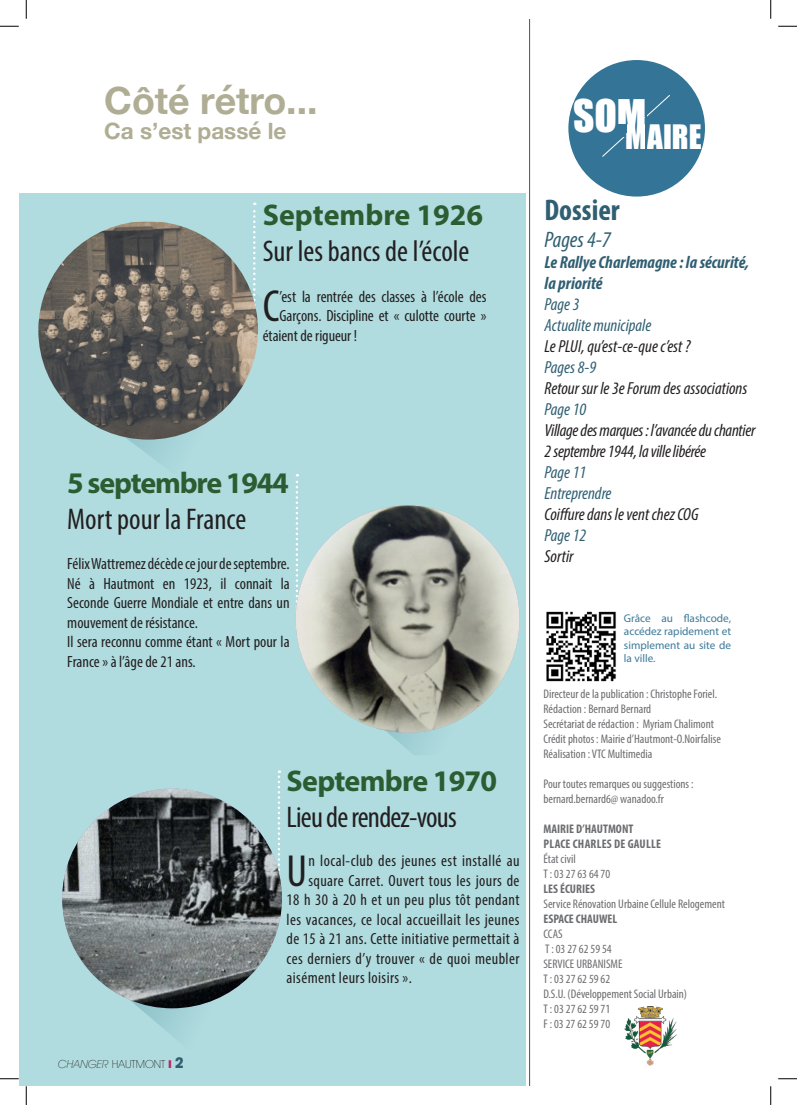
<style>
.page{position:relative;width:797px;height:1105px;background:#fff}
.page>*{position:absolute;margin:0;border:0;box-sizing:border-box;transform-origin:0 0}
.t1{font:condensed 45.12px "Myriad Pro";color:#231f20}
.t2{font:41.25px "Impact";color:#fff}
.t3{font:700 37.5px "Helvetica Neue";color:#afad94}
.t4{font:31px "Impact";color:#fff}
.t5{font:condensed 30px "Myriad Pro";color:#231f20}
.t6{font:700 30px "Myriad Pro";letter-spacing:-.025em;color:#2c5c32}
.t7{font:condensed 30px "Myriad Pro";letter-spacing:-.025em;color:#231f20}
.t8{font:700 30px "Myriad Pro";color:#2c5c32}
.t9{font:700 condensed 30px "Myriad Pro";color:#305f72}
.t10{font:700 22.5px "Helvetica Neue";color:#afad94}
.t11{font:italic condensed 22.5px "Myriad Pro";color:#305f72}
.t12{font:italic condensed 17.5px "Myriad Pro";letter-spacing:-.015em;color:#231f20}
.t13{font:italic condensed 17.5px "Myriad Pro";color:#305f72}
.t14{font:italic 700 condensed 17.5px "Myriad Pro";color:#305f72}
.t15{font:condensed 16.25px/19.5px "Myriad Pro";letter-spacing:.02em;color:#231f20;text-align:justify}
.t16{font:condensed 16.25px "Myriad Pro";letter-spacing:-.005em;color:#231f20}
.t17{font:condensed 16.25px/19.5px "Myriad Pro";color:#231f20}
.t18{font:condensed 12.5px "Myriad Pro";color:#6c6d70}
.t19{font:700 condensed 12.5px "Myriad Pro";color:#6c6d70}
.t20{font:700 condensed 12.5px "Myriad Pro";letter-spacing:.02em;color:#6c6d70}
.t21{font:11.25px/13.5px "Myriad Pro";color:#3d799a;text-align:justify}
.t22{font:200 11.25px "Avant Garde IT Cby BT";color:#231f20}
.s1{font-style:italic}
.s2{font-weight:700;font-size:15px;color:#305f72}
</style>
<div class="page">
<div style="left:19px;top:194px;width:507px;height:892px;background:#b0dcdf"></div>
<img style="left:546px;top:611px;width:70px;height:71px">
<img style="left:624px;top:1007px;width:53px;height:58px">
<hr style="left:529px;top:19px;width:1px;height:1067px;background:#305f72">
<div style="left:568px;top:60px;width:137px;height:137px;background:#347597;border-radius:50%"></div>
<svg style="left:602px;top:95px;width:68px;height:62px"></svg>
<div style="left:618px;top:118px;width:30px;height:19px;background:#347597"></div>
<hr style="left:644px;top:98px;width:2px;height:55px;background:#347597">
<div style="left:617px;top:125px;width:9px;height:8px;background:#347597"></div>
<svg style="left:129px;top:440px;width:44px;height:23px"></svg>
<svg style="left:253px;top:203px;width:2px;height:18px"></svg>
<svg style="left:388px;top:733px;width:40px;height:22px"></svg>
<svg style="left:296px;top:474px;width:2px;height:30px"></svg>
<svg style="left:140px;top:1008px;width:49px;height:30px"></svg>
<img style="left:295px;top:505px;width:225px;height:228px">
<img style="left:38px;top:221px;width:220px;height:219px">
<svg style="left:278px;top:770px;width:2px;height:19px"></svg>
<img style="left:62px;top:789px;width:220px;height:219px">
<svg style="left:0;top:25px;width:19px;height:2px"></svg>
<svg style="left:778px;top:25px;width:19px;height:2px"></svg>
<svg style="left:0;top:1078px;width:19px;height:1px"></svg>
<svg style="left:778px;top:1078px;width:19px;height:1px"></svg>
<svg style="left:25px;top:0;width:2px;height:19px"></svg>
<svg style="left:25px;top:1086px;width:2px;height:19px"></svg>
<svg style="left:770px;top:0;width:1px;height:19px"></svg>
<svg style="left:770px;top:1086px;width:1px;height:19px"></svg>
<p class="t3" style="left:104px;top:72px;width:215px">Côté rétro...</p>
<p class="t10" style="left:104px;top:113px;width:184px">Ca s’est passé le</p>
<p class="t8" style="left:263px;top:195px;width:222px">Septembre 1926</p>
<p class="t5" style="left:263px;top:233px;width:208px">Sur les bancs de l’école</p>
<p class="t1" style="left:263px;top:279px;width:18px">C</p>
<p class="t16" style="left:279px;top:286px;width:208px">’est la rentrée des classes à l’école des</p>
<p class="t16" style="left:279px;top:306px;width:208px">Garçons. Discipline et « culotte courte »</p>
<p class="t16" style="left:263px;top:325px;width:96px">étaient de rigueur !</p>
<p class="t6" style="left:67px;top:463px;width:223px">5 septembre 1944</p>
<p class="t5" style="left:67px;top:501px;width:181px">Mort pour la France</p>
<p class="t15" style="left:67px;top:554px;width:224px">Félix Wattremez décède ce jour de septembre.<br>Né à Hautmont en 1923, il connait la Seconde Guerre Mondiale et entre dans un mouvement de résistance.</p>
<p class="t17" style="left:67px;top:632px;width:224px">Il sera reconnu comme étant « Mort pour la<br>France » à l’âge de 21 ans.</p>
<p class="t22" style="left:58px;top:1057px;width:127px"><span class="s1">CHANGER</span> HAUTMONT <span class="s2">2</span></p>
<p class="t6" style="left:286px;top:761px;width:212px">Septembre 1970</p>
<p class="t7" style="left:286px;top:799px;width:172px">Lieu de rendez-vous</p>
<p class="t1" style="left:286px;top:843px;width:22px">U</p>
<p class="t15" style="left:308px;top:851px;width:213px">n local-club des jeunes est installé au</p>
<p class="t15" style="left:308px;top:870px;width:213px">square Carret. Ouvert tous les jours de</p>
<p class="t15" style="left:286px;top:890px;width:234px">18 h 30 à 20 h et un peu plus tôt pendant</p>
<p class="t15" style="left:286px;top:909px;width:234px">les vacances, ce local accueillait les jeunes</p>
<p class="t15" style="left:286px;top:929px;width:234px">de 15 à 21 ans. Cette initiative permettait à</p>
<p class="t15" style="left:286px;top:948px;width:234px">ces derniers d’y trouver « de quoi meubler</p>
<p class="t15" style="left:286px;top:968px;width:127px">aisément leurs loisirs ».</p>
<p class="t2" style="left:573px;top:84px;width:75px">SOM</p>
<p class="t4" style="left:625px;top:113px;width:78px">MAIRE</p>
<p class="t9" style="left:544px;top:191px;width:77px">Dossier</p>
<p class="t11" style="left:544px;top:226px;width:68px">Pages 4-7</p>
<p class="t14" style="left:544px;top:251px;width:206px">Le Rallye Charlemagne : la sécurité,</p>
<p class="t14" style="left:544px;top:272px;width:60px">la priorité</p>
<p class="t13" style="left:544px;top:293px;width:36px">Page 3</p>
<p class="t13" style="left:544px;top:314px;width:108px">Actualite municipale</p>
<p class="t12" style="left:544px;top:335px;width:147px">Le PLUI, qu’est-ce-que c’est ?</p>
<p class="t13" style="left:544px;top:356px;width:53px">Pages 8-9</p>
<p class="t12" style="left:544px;top:377px;width:204px">Retour sur le 3e Forum des associations</p>
<p class="t13" style="left:544px;top:398px;width:43px">Page 10</p>
<p class="t12" style="left:544px;top:419px;width:212px">Village des marques : l’avancée du chantier</p>
<p class="t12" style="left:544px;top:440px;width:163px">2 septembre 1944, la ville libérée</p>
<p class="t13" style="left:544px;top:461px;width:43px">Page 11</p>
<p class="t13" style="left:544px;top:482px;width:68px">Entreprendre</p>
<p class="t12" style="left:544px;top:503px;width:155px">Coiffure dans le vent chez COG</p>
<p class="t13" style="left:544px;top:524px;width:43px">Page 12</p>
<p class="t12" style="left:544px;top:545px;width:30px">Sortir</p>
<p class="t21" style="left:624px;top:611px;width:109px">Grâce au flashcode, accédez rapidement et simplement au site de la ville.</p>
<p class="t18" style="left:543px;top:686px;width:175px">Directeur de la publication : Christophe Foriel.</p>
<p class="t18" style="left:543px;top:701px;width:109px">Rédaction : Bernard Bernard</p>
<p class="t18" style="left:543px;top:716px;width:172px">Secrétariat de rédaction : Myriam Chalimont</p>
<p class="t18" style="left:543px;top:731px;width:179px">Crédit photos : Mairie d’Hautmont-O.Noirfalise</p>
<p class="t18" style="left:543px;top:746px;width:110px">Réalisation : VTC Multimedia</p>
<p class="t18" style="left:543px;top:776px;width:152px">Pour toutes remarques ou suggestions :</p>
<p class="t18" style="left:543px;top:791px;width:122px">bernard.bernard6@ wanadoo.fr</p>
<p class="t19" style="left:543px;top:821px;width:91px">MAIRIE D’HAUTMONT</p>
<p class="t20" style="left:543px;top:836px;width:119px">PLACE CHARLES DE GAULLE</p>
<p class="t18" style="left:543px;top:851px;width:34px">État civil</p>
<p class="t18" style="left:543px;top:866px;width:68px">T : 03 27 63 64 70</p>
<p class="t19" style="left:543px;top:881px;width:53px">LES ÉCURIES</p>
<p class="t18" style="left:543px;top:896px;width:183px">Service Rénovation Urbaine Cellule Relogement</p>
<p class="t19" style="left:543px;top:911px;width:75px">ESPACE CHAUWEL</p>
<p class="t18" style="left:543px;top:926px;width:21px">CCAS</p>
<p class="t18" style="left:545px;top:941px;width:68px">T : 03 27 62 59 54</p>
<p class="t18" style="left:543px;top:956px;width:81px">SERVICE URBANISME</p>
<p class="t18" style="left:543px;top:971px;width:68px">T : 03 27 62 59 62</p>
<p class="t18" style="left:543px;top:986px;width:145px">D.S.U. (Développement Social Urbain)</p>
<p class="t18" style="left:543px;top:1001px;width:68px">T : 03 27 62 59 71</p>
<p class="t18" style="left:543px;top:1016px;width:68px">F : 03 27 62 59 70</p>
</div>
